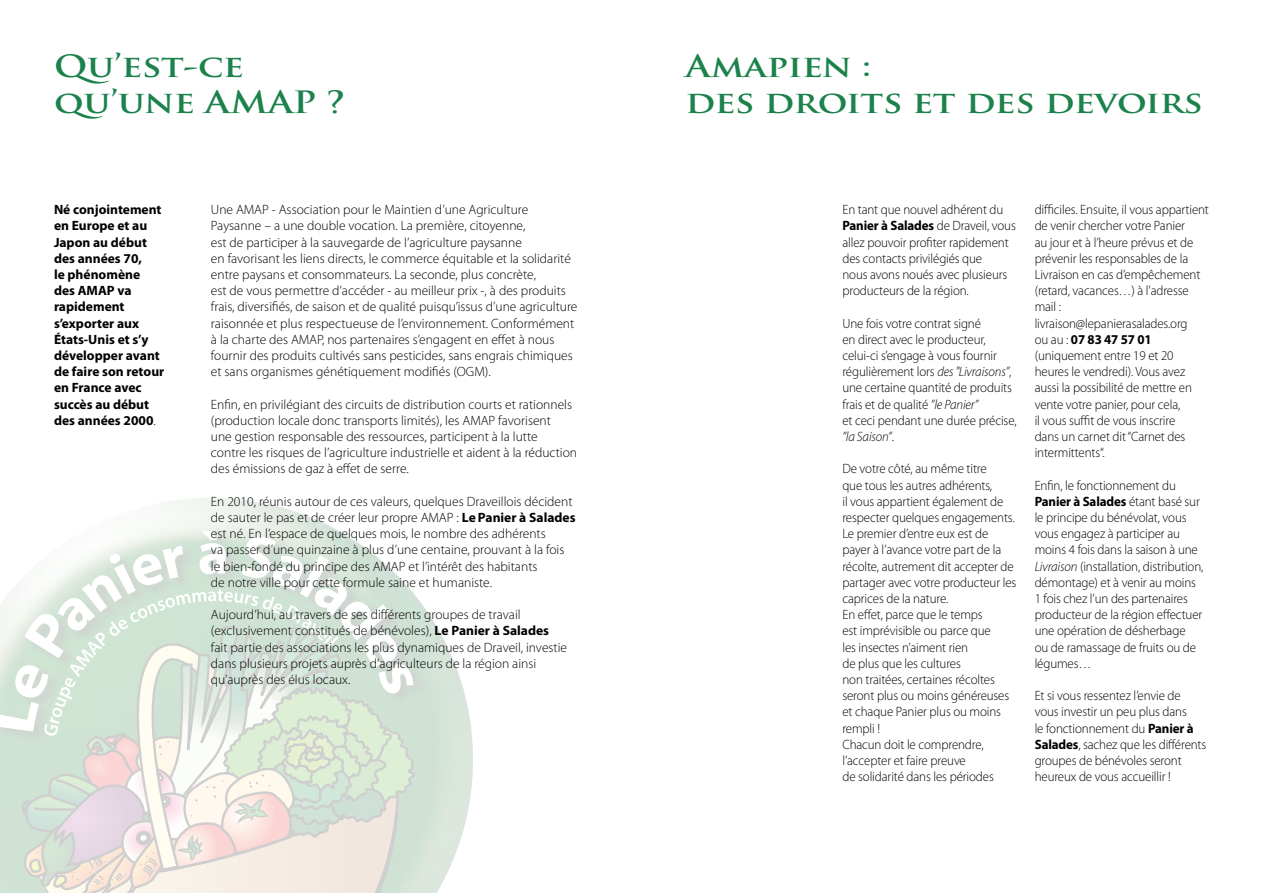
<style>
.page{position:relative;width:1263px;height:893px;background:#fff}
.page>*{position:absolute;margin:0;border:0;box-sizing:border-box;transform-origin:0 0}
.t1{font:700 30px/36px "Trajan Pro";letter-spacing:-.01em;color:#1c824c;scale:1.2 1}
.t2{font:300 13.5px/16.2px "Myriad Pro";letter-spacing:-.01em;color:#000;scale:.96 1}
.t3{font:300 13.5px/16.2px "Myriad Pro";letter-spacing:-.01em;color:#000}
.t4{font:700 13.5px/16.2px "Myriad Pro";color:#000}
.s1{font-weight:300}
.s2{font-weight:700}
.s3{font-style:italic}
</style>
<div class="page">
<img style="left:169px;top:498px;width:304px;height:395px">
<img style="left:156px;top:507px;width:277px;height:246px">
<svg style="left:0;top:531px;width:415px;height:362px"></svg>
<h1 class="t1" style="left:54px;top:48px;width:245px">Qu’est-ce qu’une AMAP ?</h1>
<h1 class="t1" style="left:685px;top:48px;width:433px">Amapien :<br>des droits et des devoirs</h1>
<p class="t4" style="left:54px;top:201px;width:112px">Né conjointement en Europe et au<br>Japon au début des années 70,<br>le phénomène des AMAP va rapidement s’exporter aux<br>États-Unis et s’y développer avant de faire son retour en France avec succès au début des années 2000<span class="s1">.</span></p>
<p class="t3" style="left:211px;top:201px;width:368px">Une AMAP - Association pour le Maintien d’une Agriculture Paysanne – a une double vocation. La première, citoyenne,<br>est de participer à la sauvegarde de l’agriculture paysanne<br>en favorisant les liens directs, le commerce équitable et la solidarité entre paysans et consommateurs. La seconde, plus concrète,<br>est de vous permettre d’accéder - au meilleur prix -, à des produits frais, diversifiés, de saison et de qualité puisqu’issus d’une agriculture raisonnée et plus respectueuse de l’environnement. Conformément à la charte des AMAP, nos partenaires s’engagent en effet à nous fournir des produits cultivés sans pesticides, sans engrais chimiques et sans organismes génétiquement modifiés (OGM).</p>
<p class="t3" style="left:211px;top:396px;width:368px">Enfin, en privilégiant des circuits de distribution courts et rationnels (production locale donc transports limités), les AMAP favorisent<br>une gestion responsable des ressources, participent à la lutte<br>contre les risques de l’agriculture industrielle et aident à la réduction des émissions de gaz à effet de serre.</p>
<p class="t3" style="left:211px;top:493px;width:366px">En 2010, réunis autour de ces valeurs, quelques Draveillois décident de sauter le pas et de créer leur propre AMAP : <span class="s2">Le Panier à Salades </span>est né. En l’espace de quelques mois, le nombre des adhérents<br>va passer d’une quinzaine à plus d’une centaine, prouvant à la fois le bien-fondé du principe des AMAP et l’intérêt des habitants<br>de notre ville pour cette formule saine et humaniste.</p>
<p class="t3" style="left:211px;top:606px;width:358px">Aujourd’hui, au travers de ses différents groupes de travail (exclusivement constitués de bénévoles), <span class="s2">Le Panier à Salades </span>fait partie des associations les plus dynamiques de Draveil, investie dans plusieurs projets auprès d’agriculteurs de la région ainsi qu’auprès des élus locaux.</p>
<p class="t2" style="left:842px;top:201px;width:182px">En tant que nouvel adhérent du<br><span class="s2">Panier à Salades</span> de Draveil, vous allez pouvoir profiter rapidement des contacts privilégiés que<br>nous avons noués avec plusieurs producteurs de la région.</p>
<p class="t2" style="left:842px;top:315px;width:183px">Une fois votre contrat signé<br>en direct avec le producteur, celui-ci s’engage à vous fournir régulièrement lors <span class="s3">des "Livraisons”</span>, une certaine quantité de produits frais et de qualité <span class="s3">”le Panier”<br></span>et ceci pendant une durée précise, <span class="s3">”la Saison”</span>.</p>
<p class="t2" style="left:842px;top:461px;width:183px">De votre côté, au même titre<br>que tous les autres adhérents,<br>il vous appartient également de respecter quelques engagements.<br>Le premier d’entre eux est de payer à l’avance votre part de la récolte, autrement dit accepter de partager avec votre producteur les caprices de la nature.<br>En effet, parce que le temps<br>est imprévisible ou parce que<br>les insectes n’aiment rien<br>de plus que les cultures<br>non traitées, certaines récoltes seront plus ou moins généreuses et chaque Panier plus ou moins rempli !<br>Chacun doit le comprendre, l’accepter et faire preuve<br>de solidarité dans les périodes</p>
<p class="t2" style="left:1035px;top:201px;width:183px">difficiles. Ensuite, il vous appartient de venir chercher votre Panier<br>au jour et à l’heure prévus et de prévenir les responsables de la<br>Livraison en cas d’empêchement (retard, vacances…) à l'adresse mail : livraison@lepanierasalades.org<br>ou au : <span class="s2">07 83 47 57 01 </span>(uniquement entre 19 et 20 heures le vendredi). Vous avez aussi la possibilité de mettre en vente votre panier, pour cela,<br>il vous suffit de vous inscrire<br>dans un carnet dit “Carnet des intermittents“.</p>
<p class="t2" style="left:1035px;top:477px;width:177px">Enfin, le fonctionnement du<br><span class="s2">Panier à Salades</span> étant basé sur le principe du bénévolat, vous vous engagez à participer au moins 4 fois dans la saison à une<br><span class="s3">Livraison</span> (installation, distribution, démontage) et à venir au moins<br>1 fois chez l’un des partenaires producteur de la région effectuer une opération de désherbage<br>ou de ramassage de fruits ou de légumes…</p>
<p class="t2" style="left:1035px;top:687px;width:180px">Et si vous ressentez l’envie de vous investir un peu plus dans<br>le fonctionnement du <span class="s2">Panier à<br>Salades</span>, sachez que les différents groupes de bénévoles seront heureux de vous accueillir !</p>
</div>
